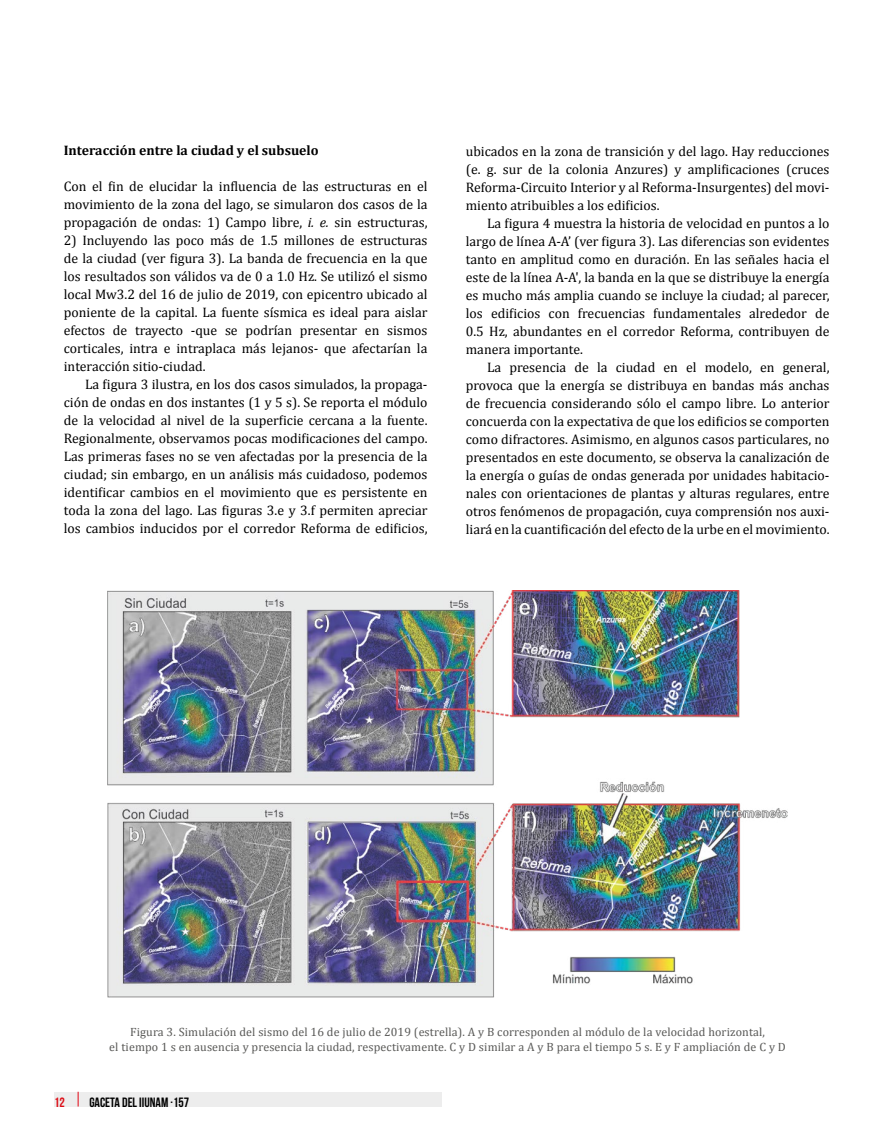
<style>
.page{position:relative;width:892px;height:1147px;background:#fff}
.page>*{position:absolute;margin:0;border:0;box-sizing:border-box;transform-origin:0 0}
.t1{font:13.8px/18px "Cambria";color:#000;text-align:justify}
.t2{font:700 13.8px "Cambria";color:#000}
.t3{font:700 13.5px "Bebas Neue";color:#000}
.t4{font:700 13.5px "Bebas Neue";color:#dc0c15}
.t5{font:12px/15px "Cambria";letter-spacing:.01em;color:#585856;text-align:center}
.s1{font-style:italic}
</style>
<div class="page">
<svg style="left:54px;top:1091px;width:388px;height:15px;background:#eeeded"></svg>
<img style="left:107px;top:590px;width:680px;height:407px">
<p class="t2" style="left:64px;top:141px;width:256px">Interacción entre la ciudad y el subsuelo</p>
<p class="t1" style="left:64px;top:178px;width:365px">Con el fin de elucidar la influencia de las estructuras en el movimiento de la zona del lago, se simularon dos casos de la propagación de ondas: 1) Campo libre, <span class="s1">i. e.</span> sin estructuras,</p>
<p class="t1" style="left:64px;top:232px;width:365px">2) Incluyendo las poco más de 1.5 millones de estructuras de la ciudad (ver figura 3). La banda de frecuencia en la que los resultados son válidos va de 0 a 1.0 Hz. Se utilizó el sismo local Mw3.2 del 16 de julio de 2019, con epicentro ubicado al poniente de la capital. La fuente sísmica es ideal para aislar efectos de trayecto -que se podrían presentar en sismos corticales, intra e intraplaca más lejanos- que afectarían la interacción sitio-ciudad.</p>
<p class="t1" style="left:64px;top:375px;width:365px;text-indent:21px">La figura 3 ilustra, en los dos casos simulados, la propaga&shy;ción de ondas en dos instantes (1 y 5 s). Se reporta el módulo de la velocidad al nivel de la superficie cercana a la fuente.<br>Regionalmente, observamos pocas modificaciones del campo.<br>Las primeras fases no se ven afectadas por la presencia de la ciudad; sin embargo, en un análisis más cuidadoso, podemos identificar cambios en el movimiento que es persistente en toda la zona del lago. Las figuras 3.e y 3.f permiten apreciar los cambios inducidos por el corredor Reforma de edificios,</p>
<p class="t1" style="left:466px;top:142px;width:365px">ubicados en la zona de transición y del lago. Hay reducciones (e. g. sur de la colonia Anzures) y amplificaciones (cruces Reforma-Circuito Interior y al Reforma-Insurgentes) del movi&shy;miento atribuibles a los edificios.</p>
<p class="t1" style="left:466px;top:214px;width:365px;text-indent:21px">La figura 4 muestra la historia de velocidad en puntos a lo largo de línea A-A’ (ver figura 3). Las diferencias son evidentes tanto en amplitud como en duración. En las señales hacia el este de la línea A-A', la banda en la que se distribuye la energía es mucho más amplia cuando se incluye la ciudad; al parecer, los edificios con frecuencias fundamentales alrededor de 0.5 Hz, abundantes en el corredor Reforma, contribuyen de manera importante.</p>
<p class="t1" style="left:466px;top:358px;width:365px;text-indent:21px">La presencia de la ciudad en el modelo, en general, provoca que la energía se distribuya en bandas más anchas de frecuencia considerando sólo el campo libre. Lo anterior concuerda con la expectativa de que los edificios se comporten como difractores. Asimismo, en algunos casos particulares, no presentados en este documento, se observa la canalización de la energía o guías de ondas generada por unidades habitacio&shy;nales con orientaciones de plantas y alturas regulares, entre otros fenómenos de propagación, cuya comprensión nos auxi&shy;liará en la cuantificación del efecto de la urbe en el movimiento.</p>
<p class="t5" style="left:109px;top:1024px;width:678px">Figura 3. Simulación del sismo del 16 de julio de 2019 (estrella). A y B corresponden al módulo de la velocidad horizontal,<br>el tiempo 1 s en ausencia y presencia la ciudad, respectivamente. C y D similar a A y B para el tiempo 5 s. E y F ampliación de C y D</p>
<p class="t4" style="left:54px;top:1094px;width:12px">12</p>
<p class="t3" style="left:89px;top:1094px;width:101px">GACETA DEL IIUNAM ·157</p>
</div>
